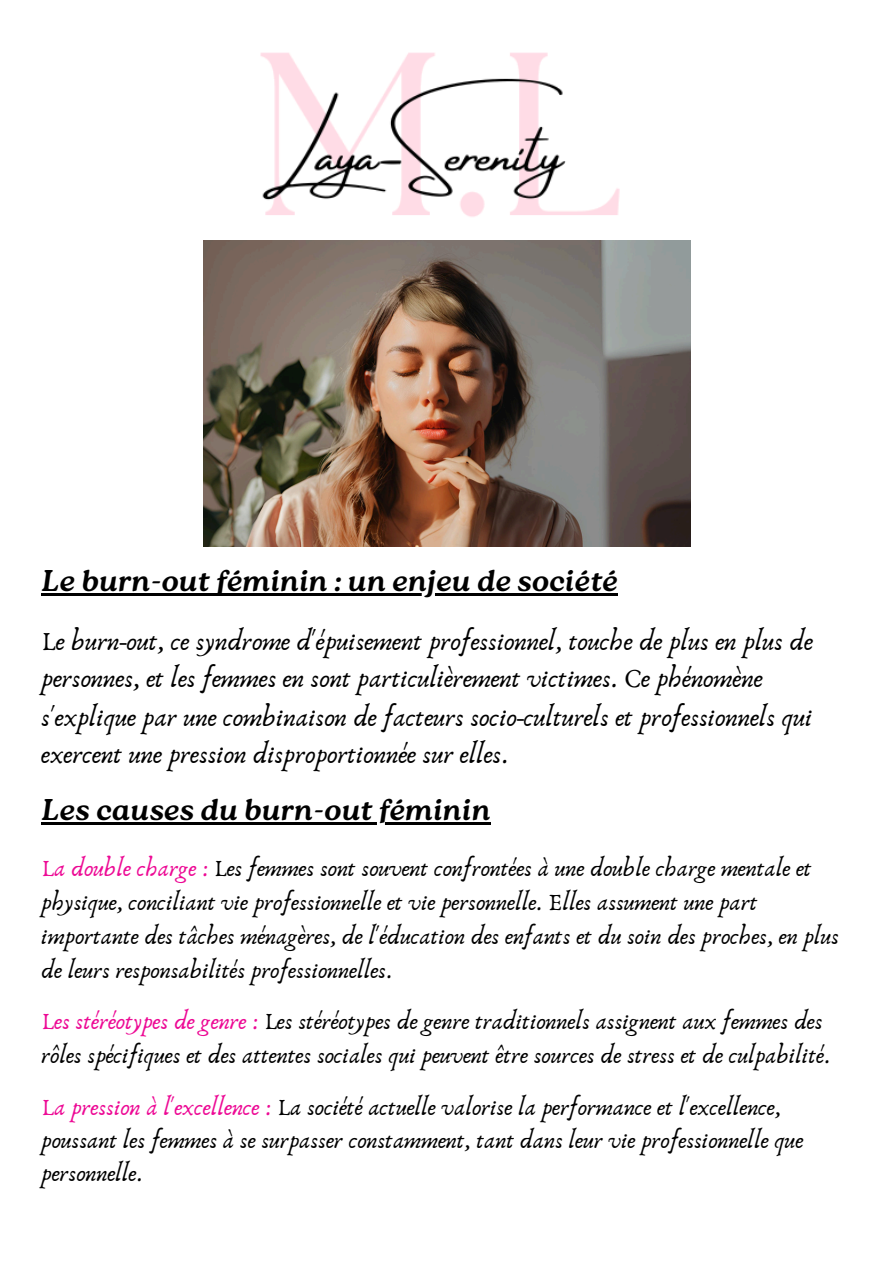
<style>
.page{position:relative;width:894px;height:1263px;background:#fff}
.page>*{position:absolute;margin:0;border:0;box-sizing:border-box;transform-origin:0 0}
.t1{font:italic 700 30px "Roca One";color:#000}
.t2{font:27px/37.5px "Anaktoria";color:#000}
.t3{font:24px/33.8px "Anaktoria";color:#000}
.s1{color:#ed0a95}
</style>
<div class="page">
<hr style="left:42px;top:593px;width:576px;height:2px;background:#000">
<hr style="left:42px;top:822px;width:449px;height:3px;background:#000">
<img style="left:260px;top:52px;width:360px;height:165px">
<img style="left:204px;top:241px;width:486px;height:306px">
<h1 class="t1" style="left:42px;top:563px;width:578px">Le burn-out féminin : un enjeu de société</h1>
<h3 class="t2" style="left:42px;top:624px;width:772px">Le burn-out, ce syndrome d'épuisement professionnel, touche de plus en plus de personnes, et les femmes en sont particulièrement victimes. Ce phénomène s'explique par une combinaison de facteurs socio-culturels et professionnels qui exercent une pression disproportionnée sur elles.</h3>
<h1 class="t1" style="left:42px;top:792px;width:450px">Les causes du burn-out féminin</h1>
<p class="t3" style="left:42px;top:852px;width:799px"><span class="s1">La double charge :</span> Les femmes sont souvent confrontées à une double charge mentale et physique, conciliant vie professionnelle et vie personnelle. Elles assument une part importante des tâches ménagères, de l'éducation des enfants et du soin des proches, en plus de leurs responsabilités professionnelles.</p>
<p class="t3" style="left:42px;top:1005px;width:790px"><span class="s1">Les stéréotypes de genre :</span> Les stéréotypes de genre traditionnels assignent aux femmes des rôles spécifiques et des attentes sociales qui peuvent être sources de stress et de culpabilité.</p>
<p class="t3" style="left:42px;top:1091px;width:763px;line-height:33.2px"><span class="s1">La pression à l'excellence :</span> La société actuelle valorise la performance et l'excellence, poussant les femmes à se surpasser constamment, tant dans leur vie professionnelle que personnelle.</p>
</div>
